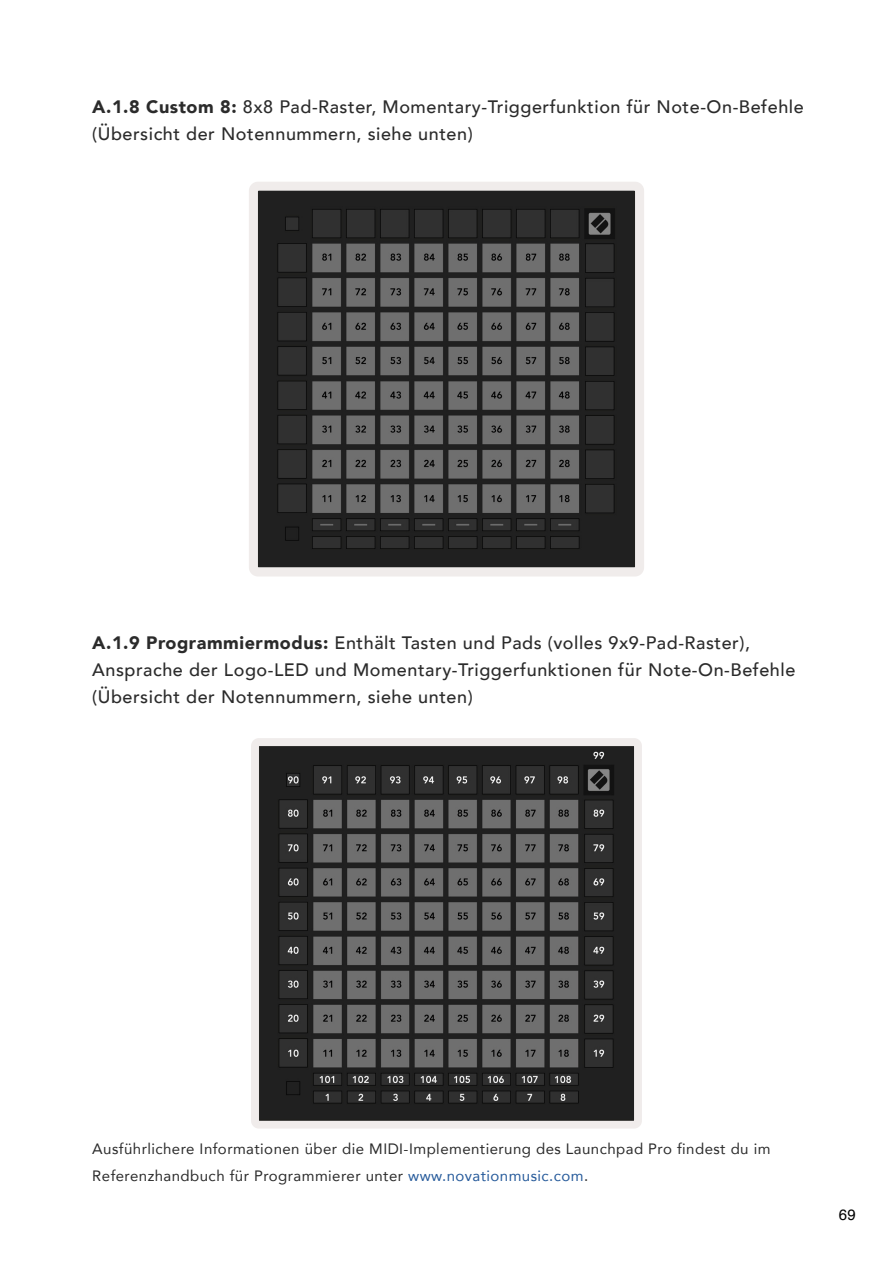
<style>
.page{position:relative;width:893px;height:1263px;background:#fff}
.page>*{position:absolute;margin:0;border:0;box-sizing:border-box;transform-origin:0 0}
.t1{font:500 18px/27px "Avenir";letter-spacing:.03em;color:#2b2b2b}
.t2{font:15px/27px "Avenir";letter-spacing:.03em;color:#2b2b2b}
.t3{font:15px "Helvetica";color:#000}
.s1{font-weight:900}
.s2{color:#275b9b}
</style>
<div class="page">
<img style="left:259px;top:192px;width:375px;height:374px">
<div style="left:249px;top:182px;width:395px;height:394px;border:9px solid #f0eceb;border-radius:4px"></div>
<img style="left:260px;top:747px;width:373px;height:372px">
<div style="left:251px;top:738px;width:391px;height:390px;border:8px solid #f0eceb;border-radius:4px"></div>
<p class="t1" style="left:92px;top:93px;width:713px"><span class="s1">A.1.8 Custom 8:</span> 8x8 Pad-Raster, Momentary-Triggerfunktion für Note-On-Befehle (Übersicht der Notennummern, siehe unten)</p>
<p class="t1" style="left:92px;top:628px;width:705px"><span class="s1">A.1.9 Programmiermodus:</span> Enthält Tasten und Pads (volles 9x9-Pad-Raster),<br>Ansprache der Logo-LED und Momentary-Triggerfunktionen für Note-On-Befehle (Übersicht der Notennummern, siehe unten)</p>
<p class="t2" style="left:92px;top:1135px;width:680px">Ausführlichere Informationen über die MIDI-Implementierung des Launchpad Pro findest du im<br>Referenzhandbuch für Programmierer unter <span class="s2">www.novationmusic.com</span>.</p>
<p class="t3" style="left:839px;top:1203px;width:18px">69</p>
</div>
